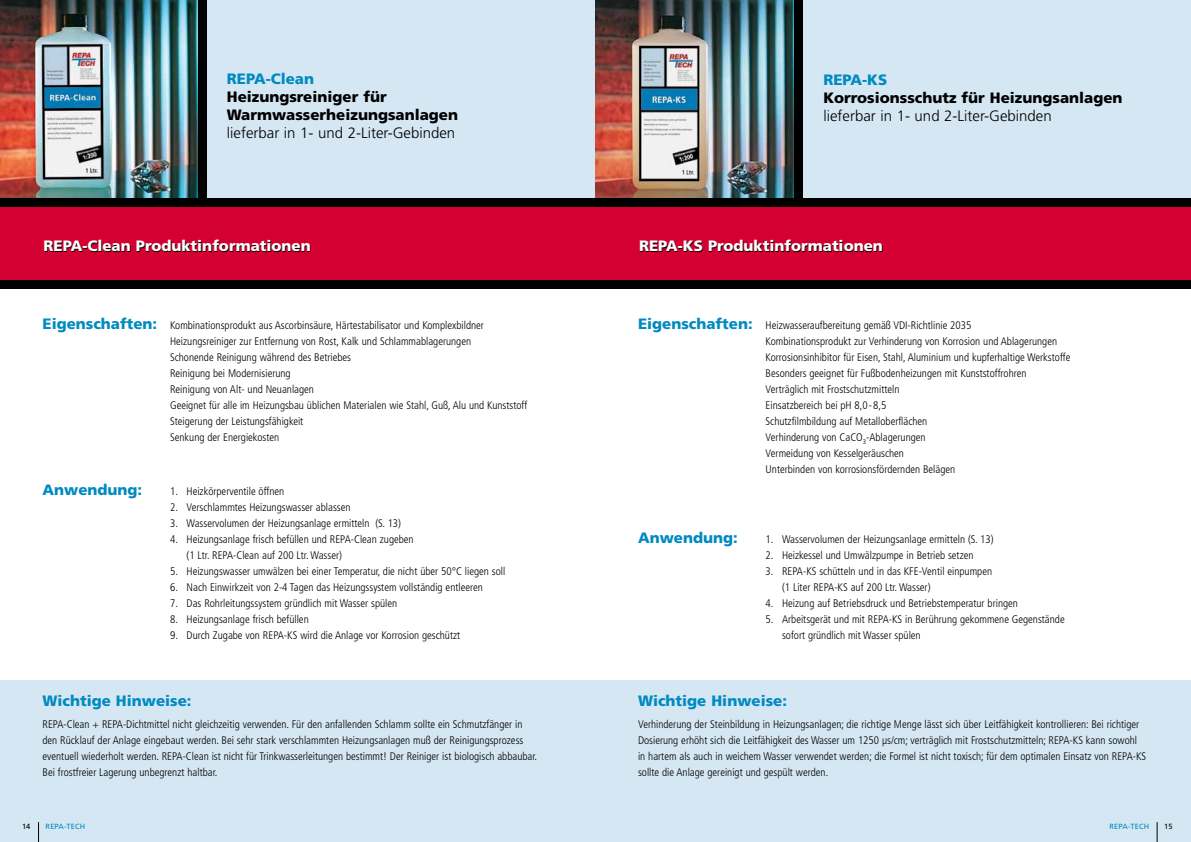
<style>
.page{position:relative;width:1191px;height:842px;background:#fff}
.page>*{position:absolute;margin:0;border:0;box-sizing:border-box;transform-origin:0 0}
.t1{font:900 15px/18px "Frutiger";color:#000}
.t2{font:900 15px "Frutiger";color:#008ac2}
.t3{font:300 15px "Frutiger";color:#000}
.t4{font:900 15px "Frutiger";color:#fff}
.t5{font:300 condensed 11px/16px "Frutiger";color:#000}
.t6{font:7.5px "Frutiger";letter-spacing:.015em;color:#008ac2}
.t7{font:7.5px "Frutiger";color:#000}
.s1{font-weight:900;font-stretch:normal;font-size:15px;color:#008ac2}
</style>
<div class="page">
<div style="left:0;top:207px;width:1191px;height:74px;background:#d40032"></div>
<div style="left:207px;top:0;width:388px;height:201px;background:#d5e7f2"></div>
<div style="left:802px;top:0;width:389px;height:201px;background:#d5e7f2"></div>
<div style="left:0;top:680px;width:1191px;height:162px;background:#d5e7f2"></div>
<svg style="left:38px;top:822px;width:1px;height:20px"></svg>
<img style="left:0;top:0;width:198px;height:198px">
<img style="left:595px;top:0;width:199px;height:198px">
<div style="left:0;top:198px;width:1191px;height:9px;background:#000"></div>
<div style="left:0;top:281px;width:1191px;height:8px;background:#000"></div>
<div style="left:198px;top:0;width:9px;height:201px;background:#000"></div>
<div style="left:794px;top:0;width:8px;height:201px;background:#000"></div>
<svg style="left:1156px;top:822px;width:1px;height:20px"></svg>
<h1 class="t2" style="left:227px;top:70px;width:89px">REPA-Clean</h1>
<h1 class="t1" style="left:227px;top:88px;width:233px">Heizungsreiniger für<br>Warmwasserheizungsanlagen</h1>
<h1 class="t3" style="left:227px;top:125px;width:230px">lieferbar in 1- und 2-Liter-Gebinden</h1>
<h1 class="t4" style="left:44px;top:237px;width:269px">REPA-Clean Produktinformationen</h1>
<p class="t5" style="left:170px;top:318px;width:358px;text-indent:-128px"><span class="s1">Eigenschaften:</span> Kombinationsprodukt aus Ascorbinsäure, Härtestabilisator und Komplexbildner Heizungsreiniger zur Entfernung von Rost, Kalk und Schlammablagerungen<br>Schonende Reinigung während des Betriebes<br>Reinigung bei Modernisierung<br>Reinigung von Alt- und Neuanlagen<br>Geeignet für alle im Heizungsbau üblichen Materialen wie Stahl, Guß, Alu und Kunststoff Steigerung der Leistungsfähigkeit<br>Senkung der Energiekosten</p>
<h1 class="t2" style="left:43px;top:481px;width:101px">Anwendung:</h1>
<p class="t5" style="left:170px;top:484px;width:116px">1. Heizkörperventile öffnen</p>
<p class="t5" style="left:170px;top:500px;width:182px">2. Verschlammtes Heizungswasser ablassen</p>
<p class="t5" style="left:170px;top:516px;width:232px">3. Wasservolumen der Heizungsanlage ermitteln (S. 13)</p>
<p class="t5" style="left:187px;top:532px;width:228px;text-indent:-16px">4. Heizungsanlage frisch befüllen und REPA-Clean zugeben (1 Ltr. REPA-Clean auf 200 Ltr. Wasser)</p>
<p class="t5" style="left:170px;top:564px;width:337px">5. Heizungswasser umwälzen bei einer Temperatur, die nicht über 50°C liegen soll</p>
<p class="t5" style="left:170px;top:580px;width:314px">6. Nach Einwirkzeit von 2-4 Tagen das Heizungssystem vollständig entleeren</p>
<p class="t5" style="left:170px;top:596px;width:229px">7. Das Rohrleitungssystem gründlich mit Wasser spülen</p>
<p class="t5" style="left:170px;top:612px;width:140px">8. Heizungsanlage frisch befüllen</p>
<p class="t5" style="left:170px;top:628px;width:291px">9. Durch Zugabe von REPA-KS wird die Anlage vor Korrosion geschützt</p>
<h1 class="t2" style="left:43px;top:692px;width:150px">Wichtige Hinweise:</h1>
<p class="t5" style="left:43px;top:716px;width:496px">REPA-Clean + REPA-Dichtmittel nicht gleichzeitig verwenden. Für den anfallenden Schlamm sollte ein Schmutzfänger in den Rücklauf der Anlage eingebaut werden. Bei sehr stark verschlammten Heizungsanlagen muß der Reinigungsprozess eventuell wiederholt werden. REPA-Clean ist nicht für Trinkwasserleitungen bestimmt! Der Reiniger ist biologisch abbaubar.<br>Bei frostfreier Lagerung unbegrenzt haltbar.</p>
<p class="t7" style="left:22px;top:821px;width:10px">14</p>
<p class="t6" style="left:46px;top:821px;width:41px">REPA-TECH</p>
<h1 class="t2" style="left:823px;top:71px;width:65px">REPA-KS</h1>
<h1 class="t1" style="left:823px;top:89px;width:301px">Korrosionsschutz für Heizungsanlagen</h1>
<h1 class="t3" style="left:823px;top:108px;width:230px">lieferbar in 1- und 2-Liter-Gebinden</h1>
<h1 class="t4" style="left:639px;top:237px;width:245px">REPA-KS Produktinformationen</h1>
<p class="t5" style="left:765px;top:318px;width:306px;text-indent:-128px"><span class="s1">Eigenschaften:</span> Heizwasseraufbereitung gemäß VDI-Richtlinie 2035<br>Kombinationsprodukt zur Verhinderung von Korrosion und Ablagerungen Korrosionsinhibitor für Eisen, Stahl, Aluminium und kupferhaltige Werkstoffe Besonders geeignet für Fußbodenheizungen mit Kunststoffrohren Verträglich mit Frostschutzmitteln<br>Einsatzbereich bei pH 8,0-8,5<br>Schutzfilmbildung auf Metalloberflächen<br>Verhinderung von CaCO<sub>3</sub>-Ablagerungen<br>Vermeidung von Kesselgeräuschen<br>Unterbinden von korrosionsfördernden Belägen</p>
<h1 class="t2" style="left:638px;top:529px;width:101px">Anwendung:</h1>
<p class="t5" style="left:765px;top:532px;width:229px">1. Wasservolumen der Heizungsanlage ermitteln (S. 13)</p>
<p class="t5" style="left:765px;top:548px;width:209px">2. Heizkessel und Umwälzpumpe in Betrieb setzen</p>
<p class="t5" style="left:782px;top:564px;width:211px;text-indent:-16px">3. REPA-KS schütteln und in das KFE-Ventil einpumpen (1 Liter REPA-KS auf 200 Ltr. Wasser)</p>
<p class="t5" style="left:765px;top:596px;width:254px">4. Heizung auf Betriebsdruck und Betriebstemperatur bringen</p>
<p class="t5" style="left:782px;top:612px;width:284px;text-indent:-16px">5. Arbeitsgerät und mit REPA-KS in Berührung gekommene Gegenstände sofort gründlich mit Wasser spülen</p>
<h1 class="t2" style="left:638px;top:692px;width:150px">Wichtige Hinweise:</h1>
<p class="t5" style="left:638px;top:716px;width:510px">Verhinderung der Steinbildung in Heizungsanlagen; die richtige Menge lässt sich über Leitfähigkeit kontrollieren: Bei richtiger Dosierung erhöht sich die Leitfähigkeit des Wasser um 1250 µs/cm; verträglich mit Frostschutzmitteln; REPA-KS kann sowohl in hartem als auch in weichem Wasser verwendet werden; die Formel ist nicht toxisch; für dem optimalen Einsatz von REPA-KS sollte die Anlage gereinigt und gespült werden.</p>
<p class="t6" style="left:1109px;top:821px;width:41px">REPA-TECH</p>
<p class="t7" style="left:1164px;top:821px;width:10px">15</p>
</div>
